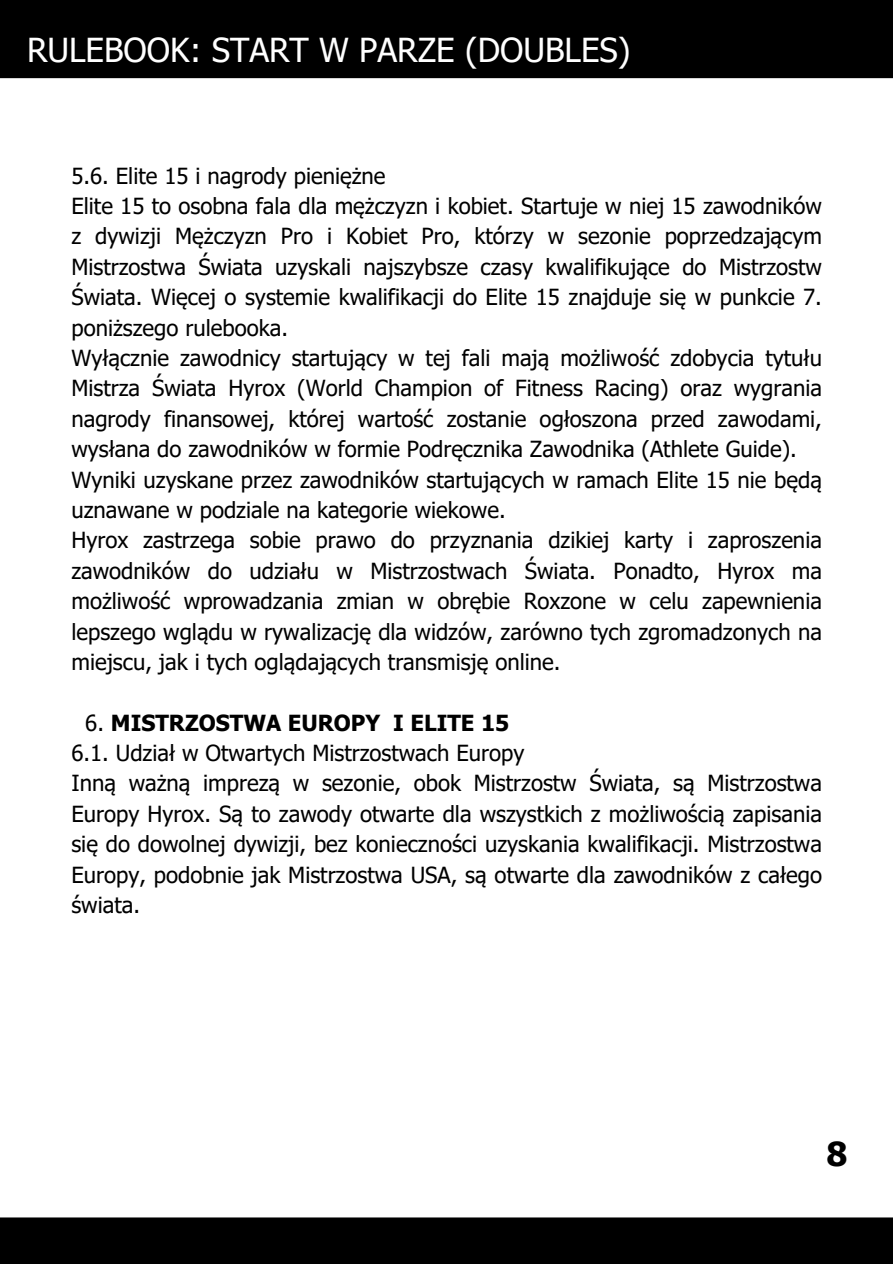
<style>
.page{position:relative;width:893px;height:1264px;background:#fff}
.page>*{position:absolute;margin:0;border:0;box-sizing:border-box;transform-origin:0 0}
.t1{font:33px "Tahoma";color:#fff}
.t2{font:700 33px "Tahoma";color:#000}
.t3{font:22.2px/30.3px "Tahoma";color:#000;text-align:justify}
.t4{font:700 22.2px "Tahoma";color:#000}
.s1{font-weight:400}
</style>
<div class="page">
<div style="left:0;top:0;width:892px;height:78px;background:#000"></div>
<div style="left:0;top:1217px;width:892px;height:46px;background:#000"></div>
<h1 class="t1" style="left:27px;top:29px;width:605px">RULEBOOK: START W PARZE (DOUBLES)</h1>
<p class="t3" style="left:71px;top:160px;width:315px">5.6. Elite 15 i nagrody pieniężne</p>
<p class="t3" style="left:71px;top:190px;width:752px">Elite 15 to osobna fala dla mężczyzn i kobiet. Startuje w niej 15 zawodników z dywizji Mężczyzn Pro i Kobiet Pro, którzy w sezonie poprzedzającym Mistrzostwa Świata uzyskali najszybsze czasy kwalifikujące do Mistrzostw Świata. Więcej o systemie kwalifikacji do Elite 15 znajduje się w punkcie 7. poniższego rulebooka.</p>
<p class="t3" style="left:71px;top:342px;width:752px">Wyłącznie zawodnicy startujący w tej fali mają możliwość zdobycia tytułu Mistrza Świata Hyrox (World Champion of Fitness Racing) oraz wygrania nagrody finansowej, której wartość zostanie ogłoszona przed zawodami, wysłana do zawodników w formie Podręcznika Zawodnika (Athlete Guide).</p>
<p class="t3" style="left:71px;top:463px;width:752px">Wyniki uzyskane przez zawodników startujących w ramach Elite 15 nie będą uznawane w podziale na kategorie wiekowe.</p>
<p class="t3" style="left:71px;top:524px;width:752px">Hyrox zastrzega sobie prawo do przyznania dzikiej karty i zaproszenia zawodników do udziału w Mistrzostwach Świata. Ponadto, Hyrox ma możliwość wprowadzania zmian w obrębie Roxzone w celu zapewnienia lepszego wglądu w rywalizację dla widzów, zarówno tych zgromadzonych na miejscu, jak i tych oglądających transmisję online.</p>
<p class="t4" style="left:85px;top:708px;width:425px"><span class="s1">6.</span> MISTRZOSTWA EUROPY I ELITE 15</p>
<p class="t3" style="left:71px;top:737px;width:454px">6.1. Udział w Otwartych Mistrzostwach Europy</p>
<p class="t3" style="left:71px;top:767px;width:752px">Inną ważną imprezą w sezonie, obok Mistrzostw Świata, są Mistrzostwa Europy Hyrox. Są to zawody otwarte dla wszystkich z możliwością zapisania się do dowolnej dywizji, bez konieczności uzyskania kwalifikacji. Mistrzostwa Europy, podobnie jak Mistrzostwa USA, są otwarte dla zawodników z całego świata.</p>
<p class="t2" style="left:826px;top:1133px;width:22px">8</p>
</div>
